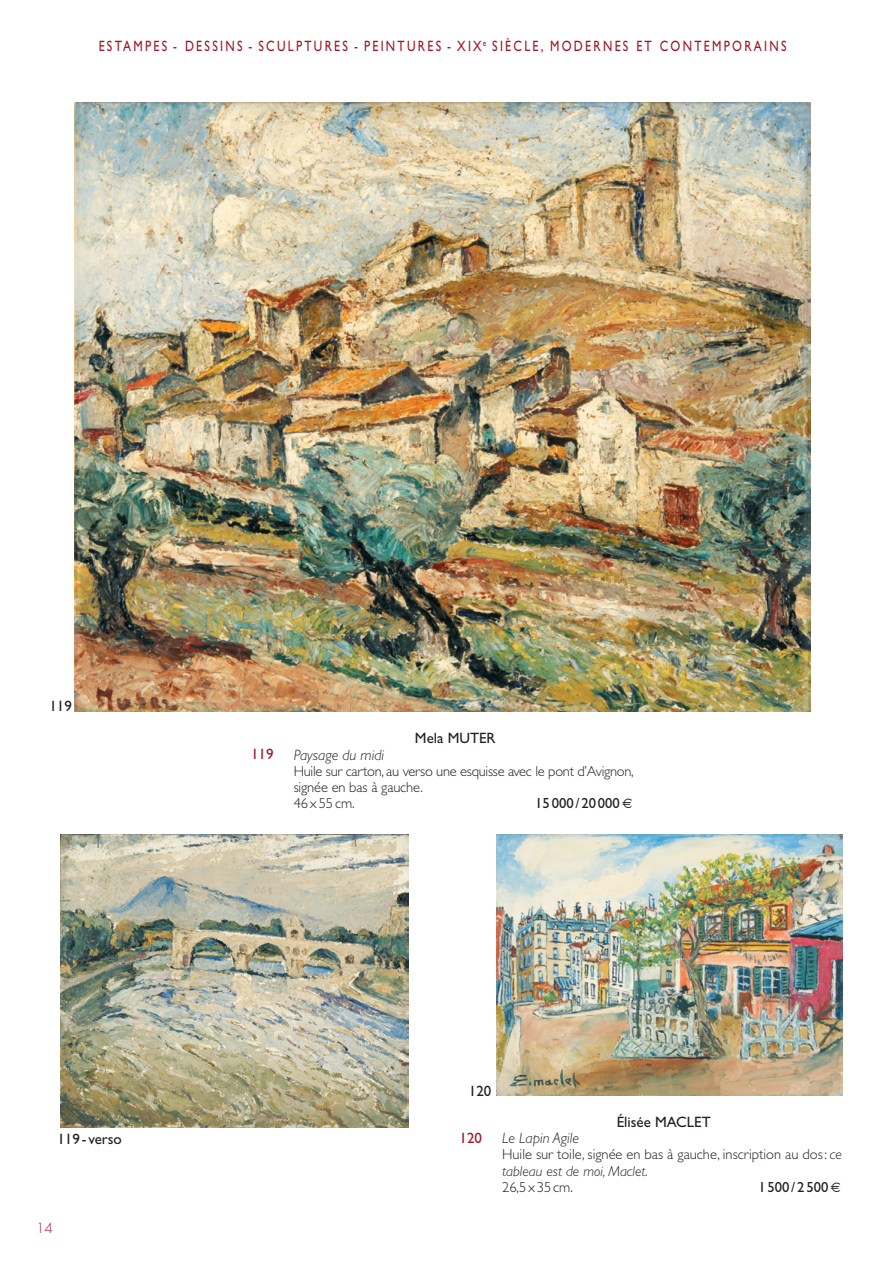
<style>
.page{position:relative;width:894px;height:1264px;background:#fff}
.page>*{position:absolute;margin:0;border:0;box-sizing:border-box;transform-origin:0 0}
.t1{font:15px "Gill Sans";letter-spacing:.19em;color:#9e1825;scale:.8 1}
.t2{font:15px "Gill Sans";color:#231f20}
.t3{font:italic 300 15px "Gill Sans";color:#231f20}
.t4{font:15px "Gill Sans";letter-spacing:.19em;color:#9e1825}
.t5{font:14.7px "Gill Sans";color:#231f20}
.t6{font:300 14.4px/16.2px "Gill Sans";letter-spacing:-.01em;color:#231f20}
.t7{font:300 13.5px "Futura";color:#9e1825}
.s1{font-style:italic}
</style>
<div class="page">
<img style="left:497px;top:834px;width:345px;height:261px">
<img style="left:60px;top:834px;width:348px;height:293px">
<img style="left:75px;top:103px;width:735px;height:608px">
<p class="t1" style="left:99px;top:40px;width:861px">ESTAMPES - DESSINS - SCULPTURES - PEINTURES - XIX<sup>e</sup> SIÈCLE, MODERNES ET CONTEMPORAINS</p>
<p class="t2" style="left:49px;top:701px;width:24px">119</p>
<p class="t4" style="left:251px;top:749px;width:24px">119</p>
<p class="t2" style="left:415px;top:733px;width:82px">Mela MUTER</p>
<p class="t3" style="left:294px;top:749px;width:92px">Paysage du midi</p>
<p class="t6" style="left:294px;top:764px;width:341px">Huile sur carton, au verso une esquisse avec le pont d’Avignon, signée en bas à gauche.<br>46 x 55 cm.</p>
<p class="t5" style="left:535px;top:798px;width:86px">15000 / 20000</p>
<p class="t2" style="left:469px;top:1085px;width:24px">120</p>
<p class="t2" style="left:617px;top:1116px;width:96px">Élisée MACLET</p>
<p class="t2" style="left:57px;top:1134px;width:66px">119-verso</p>
<p class="t7" style="left:36px;top:1221px;width:18px">14</p>
<p class="t4" style="left:459px;top:1132px;width:24px">120</p>
<p class="t3" style="left:502px;top:1132px;width:79px">Le Lapin Agile</p>
<p class="t6" style="left:502px;top:1147px;width:341px">Huile sur toile, signée en bas à gauche, inscription au dos: <span class="s1">ce tableau est de moi, Maclet.</span></p>
<p class="t6" style="left:502px;top:1180px;width:72px">26,5 x 35 cm.</p>
<p class="t5" style="left:758px;top:1181px;width:71px">1500 / 2500</p>
</div>
